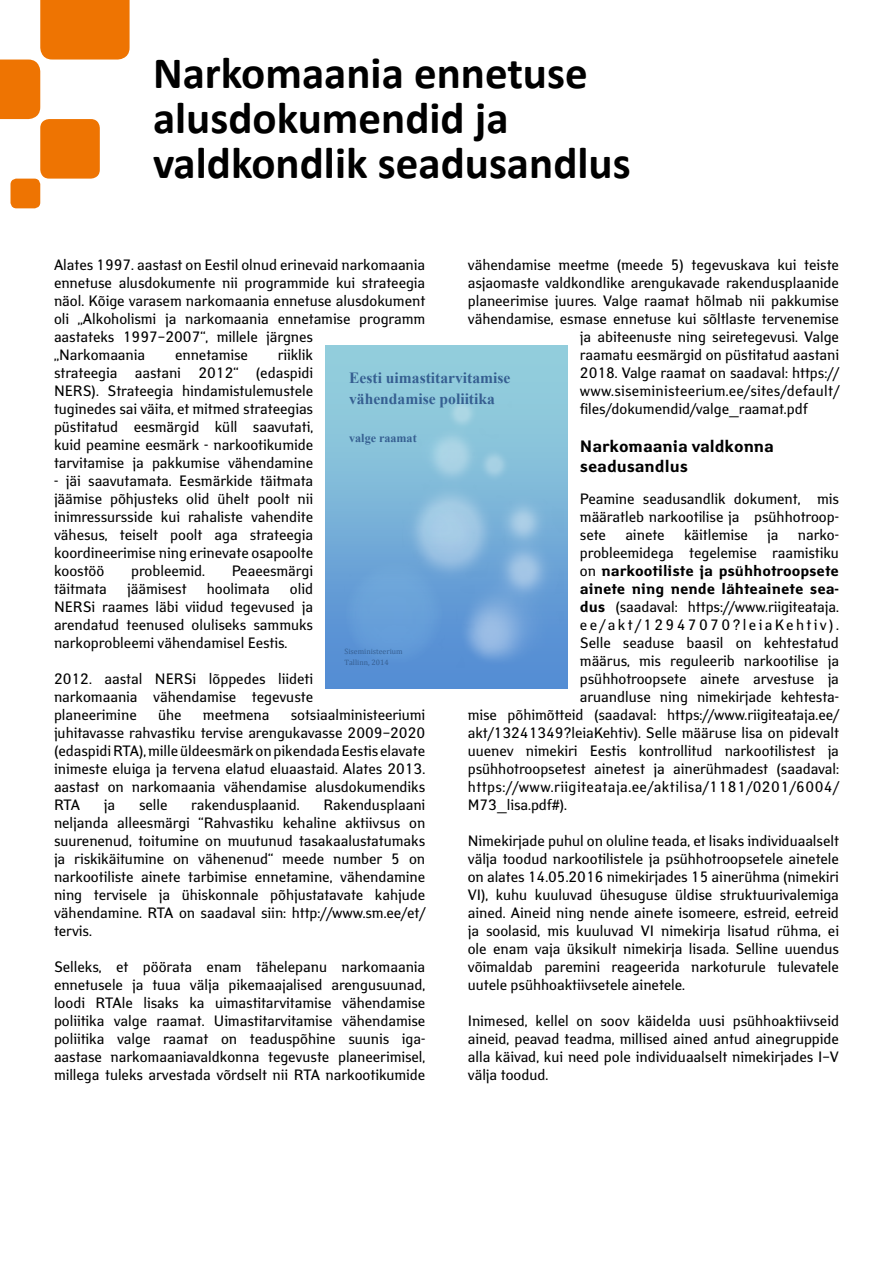
<style>
.page{position:relative;width:893px;height:1263px;background:#fff}
.page>*{position:absolute;margin:0;border:0;box-sizing:border-box;transform-origin:0 0}
.t1{font:700 45px/45px "Calibri";color:#000}
.t2{font:700 16.5px/19.8px "Yanus";color:#000}
.t3{font:700 15.6px/20.5px "Times";color:#365f91}
.t4{font:15px/18px "Yanus";color:#000;text-align:justify}
.t5{font:700 15px "Yanus";color:#000}
.t6{font:15px "Yanus";letter-spacing:.035em;color:#000}
.t7{font:15px "Yanus";letter-spacing:.02em;color:#000}
.t8{font:15px "Yanus";letter-spacing:.16em;color:#000}
.t9{font:700 12.15px "Times";color:#365f91}
.t10{font:7.8px/10.5px "Cambria";color:#365f91}
.s1{font-weight:400}
.s2{font-weight:700}
</style>
<div class="page">
<div style="left:40px;top:119px;width:60px;height:60px;background:#ee7402;border-radius:9px"></div>
<div style="left:11px;top:179px;width:29px;height:29px;background:#ee7402;border-radius:6px"></div>
<svg style="left:0;top:0;width:130px;height:119px"></svg>
<div style="left:326px;top:346px;width:241px;height:342px;background:linear-gradient(to bottom,#9bd6dd,#528ad3)"></div>
<img style="left:403px;top:395px;width:109px;height:94px">
<img style="left:456px;top:489px;width:107px;height:178px">
<img style="left:345px;top:431px;width:129px;height:233px">
<h1 class="t1" style="left:153px;top:50px;width:479px">Narkomaania ennetuse alusdokumendid ja valdkondlik seadusandlus</h1>
<p class="t4" style="left:54px;top:256px;width:373px;text-align:left">Alates 1997. aastast on Eestil olnud erinevaid narkomaania ennetuse alusdokumente nii programmide kui strateegia näol. Kõige varasem narkomaania ennetuse alusdokument oli „Alkoholismi ja narkomaania ennetamise programm aastateks 1997–2007“, millele järgnes<br>„Narkomaania</p>
<p class="t4" style="left:468px;top:256px;width:373px">vähendamise meetme (meede 5) tegevuskava kui teiste</p>
<p class="t4" style="left:468px;top:274px;width:373px">asjaomaste valdkondlike arengukavade rakendusplaanide</p>
<p class="t4" style="left:468px;top:292px;width:373px">planeerimise juures. Valge raamat hõlmab nii pakkumise</p>
<p class="t4" style="left:468px;top:310px;width:373px">vähendamise, esmase ennetuse kui sõltlaste tervenemise</p>
<p class="t4" style="left:580px;top:328px;width:261px">ja abiteenuste ning seiretegevusi. Valge</p>
<p class="t4" style="left:580px;top:346px;width:261px">raamatu eesmärgid on püstitatud aastani</p>
<p class="t4" style="left:580px;top:364px;width:261px">2018. Valge raamat on saadaval: https://</p>
<p class="t7" style="left:580px;top:382px;width:261px">www.siseministeerium.ee/sites/default/</p>
<p class="t4" style="left:580px;top:400px;width:229px">files/dokumendid/valge_raamat.pdf</p>
<p class="t2" style="left:580px;top:437px;width:196px">Narkomaania valdkonna seadusandlus</p>
<p class="t4" style="left:580px;top:490px;width:261px">Peamine seadusandlik dokument, mis määratleb narkootilise ja psühhotroop&shy;sete</p>
<p class="t4" style="left:54px;top:346px;width:261px;text-indent:224px">riiklik strateegia aastani 2012“ (edaspidi NERS). Strateegia hindamistulemustele tuginedes sai väita, et mitmed strateegias püstitatud eesmärgid küll saavutati, kuid peamine eesmärk - narkootikumide tarvitamise ja pakkumise vähendamine</p>
<p class="t4" style="left:54px;top:472px;width:261px">- jäi saavutamata. Eesmärkide täitmata jäämise põhjusteks olid ühelt poolt nii inimressursside kui rahaliste vahendite vähesus, teiselt poolt aga strateegia koordineerimise ning erinevate osapoolte koostöö</p>
<p class="t4" style="left:175px;top:346px;width:74px">ennetamise</p>
<p class="t3" style="left:349px;top:367px;width:163px">Eesti uimastitarvitamise vähendamise poliitika</p>
<p class="t9" style="left:349px;top:430px;width:69px">valge raamat</p>
<p class="t4" style="left:625px;top:526px;width:41px">ainete</p>
<p class="t4" style="left:684px;top:526px;width:65px">käitlemise</p>
<p class="t4" style="left:767px;top:526px;width:13px">ja</p>
<p class="t4" style="left:798px;top:526px;width:42px">narko-</p>
<p class="t4" style="left:580px;top:544px;width:261px">probleemidega tegelemise raamistiku</p>
<p class="t5" style="left:580px;top:562px;width:261px"><span class="s1">on</span> narkootiliste ja psühhotroopsete</p>
<p class="t5" style="left:580px;top:580px;width:261px">ainete ning nende lähteainete sea-</p>
<p class="t4" style="left:580px;top:598px;width:261px"><span class="s2">dus</span> (saadaval: https://www.riigiteataja.</p>
<p class="t8" style="left:580px;top:616px;width:260px">ee/akt/12947070?leiaKehtiv).</p>
<p class="t4" style="left:580px;top:634px;width:261px">Selle seaduse baasil on kehtestatud</p>
<p class="t4" style="left:580px;top:652px;width:261px">määrus, mis reguleerib narkootilise ja</p>
<p class="t4" style="left:580px;top:670px;width:261px">psühhotroopsete ainete arvestuse ja</p>
<p class="t4" style="left:580px;top:688px;width:261px">aruandluse ning nimekirjade kehtesta-</p>
<p class="t4" style="left:468px;top:706px;width:373px">mise põhimõtteid (saadaval: https://www.riigiteataja.ee/</p>
<p class="t4" style="left:468px;top:724px;width:373px">akt/13241349?leiaKehtiv). Selle määruse lisa on pidevalt</p>
<p class="t4" style="left:468px;top:742px;width:373px">uuenev nimekiri Eestis kontrollitud narkootilistest ja</p>
<p class="t4" style="left:468px;top:760px;width:373px">psühhotroopsetest ainetest ja ainerühmadest (saadaval:</p>
<p class="t6" style="left:468px;top:778px;width:373px">https://www.riigiteataja.ee/aktilisa/1181/0201/6004/</p>
<p class="t4" style="left:468px;top:796px;width:101px">M73_lisa.pdf#).</p>
<p class="t4" style="left:468px;top:832px;width:373px">Nimekirjade puhul on oluline teada, et lisaks individuaalselt välja toodud narkootilistele ja psühhotroopsetele ainetele on alates 14.05.2016 nimekirjades 15 ainerühma (nimekiri VI), kuhu kuuluvad ühesuguse üldise struktuurivalemiga ained. Aineid ning nende ainete isomeere, estreid, eetreid ja soolasid, mis kuuluvad VI nimekirja lisatud rühma, ei ole enam vaja üksikult nimekirja lisada. Selline uuendus võimaldab paremini reageerida narkoturule tulevatele uutele psühhoaktiivsetele ainetele.</p>
<p class="t4" style="left:468px;top:1012px;width:373px">Inimesed, kellel on soov käidelda uusi psühhoaktiivseid aineid, peavad teadma, millised ained antud ainegruppide alla käivad, kui need pole individuaalselt nimekirjades I–V välja toodud.</p>
<p class="t4" style="left:131px;top:562px;width:75px">probleemid.</p>
<p class="t4" style="left:232px;top:562px;width:83px">Peaeesmärgi</p>
<p class="t4" style="left:54px;top:580px;width:54px">täitmata</p>
<p class="t4" style="left:127px;top:580px;width:61px">jäämisest</p>
<p class="t4" style="left:207px;top:580px;width:64px">hoolimata</p>
<p class="t4" style="left:54px;top:580px;width:261px;text-indent:236px">olid NERSi raames läbi viidud tegevused ja arendatud teenused oluliseks sammuks narkoprobleemi vähendamisel Eestis.</p>
<p class="t4" style="left:54px;top:670px;width:261px">2012. aastal NERSi lõppedes liideti narkomaania vähendamise tegevuste planeerimine</p>
<p class="t10" style="left:345px;top:646px;width:60px">Siseministeerium<br>Tallinn, 2014</p>
<p class="t4" style="left:54px;top:706px;width:373px;text-indent:237px">sotsiaalministeeriumi juhitavasse rahvastiku tervise arengukavasse 2009–2020 (edaspidi RTA), mille üldeesmärk on pikendada Eestis elavate inimeste eluiga ja tervena elatud eluaastaid. Alates 2013. aastast on narkomaania vähendamise alusdokumendiks RTA</p>
<p class="t4" style="left:158px;top:706px;width:25px">ühe</p>
<p class="t4" style="left:203px;top:706px;width:68px">meetmena</p>
<p class="t4" style="left:54px;top:796px;width:373px;text-indent:269px">Rakendusplaani neljanda alleesmärgi “Rahvastiku kehaline aktiivsus on suurenenud, toitumine on muutunud tasakaalustatumaks ja riskikäitumine on vähenenud“ meede number 5 on narkootiliste ainete tarbimise ennetamine, vähendamine ning tervisele ja ühiskonnale põhjustatavate kahjude vähendamine. RTA on saadaval siin: http://www.sm.ee/et/ tervis.</p>
<p class="t4" style="left:54px;top:958px;width:373px">Selleks, et pöörata enam tähelepanu narkomaania ennetusele ja tuua välja pikemaajalised arengusuunad, loodi RTAle lisaks ka uimastitarvitamise vähendamise poliitika valge raamat. Uimastitarvitamise vähendamise poliitika valge raamat on teaduspõhine suunis iga&shy;aastase narkomaaniavaldkonna tegevuste planeerimisel, millega tuleks arvestada võrdselt nii RTA narkootikumide</p>
<p class="t4" style="left:104px;top:796px;width:13px">ja</p>
<p class="t4" style="left:139px;top:796px;width:30px">selle</p>
<p class="t4" style="left:191px;top:796px;width:110px">rakendusplaanid.</p>
</div>
